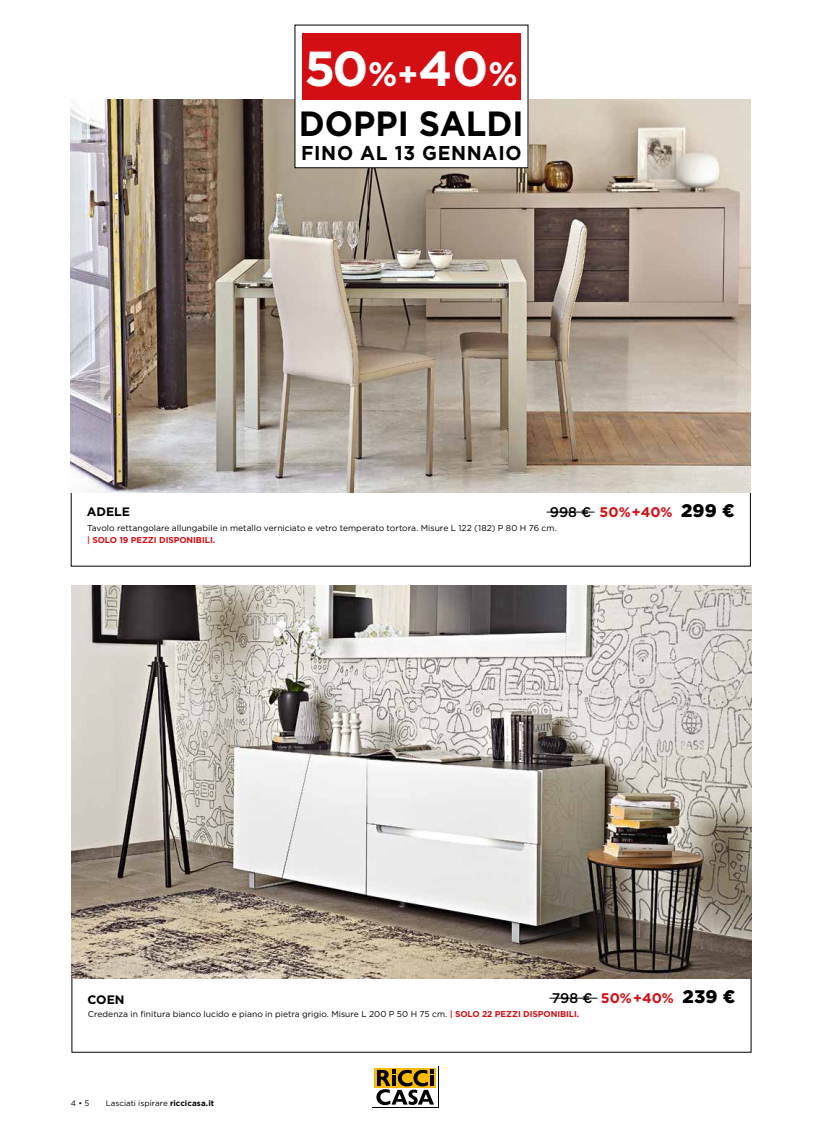
<style>
.page{position:relative;width:823px;height:1134px;background:#fff}
.page>*{position:absolute;margin:0;border:0;box-sizing:border-box;transform-origin:0 0}
.t1{font:700 49.1px "Gotham";color:#fff}
.t2{font:700 35px "Gotham";color:#000;scale:.95 1}
.t3{font:700 20px "Gotham";letter-spacing:.035em;color:#000;scale:.95 1}
.t4{font:700 14px "Gotham";color:#d40f14}
.t5{font:700 12.3px "Gotham";color:#000}
.t6{font:8.5px/12px "Gotham";color:#000}
.t7{font:8px "Gotham";color:#000}
.s1{font-size:34.1px}
.s2{font-size:32.7px}
.s3{font-weight:500;color:#000}
.s4{font-weight:900;font-size:18.2px;color:#000}
.s5{font-weight:700;color:#e72f3b}
.s6{font-weight:700;color:#d40f14}
.s7{font-weight:700}
</style>
<div class="page">
<hr style="left:546px;top:512px;width:48px;height:1px;background:#000">
<img style="left:71px;top:99px;width:679px;height:393px">
<hr style="left:549px;top:998px;width:48px;height:1px;background:#000">
<img style="left:72px;top:585px;width:678px;height:393px">
<div style="left:295px;top:25px;width:232px;height:143px;background:#fff"></div>
<div style="left:302px;top:33px;width:218px;height:66px;background:#d40f14"></div>
<div style="left:374px;top:1068px;width:62px;height:19px;background:#fbba00"></div>
<svg style="left:376px;top:1069px;width:58px;height:37px"></svg>
<h1 class="t1" style="left:304px;top:36px;width:215px">50<span class="s1">%</span><span class="s2">+</span>40<span class="s1">%</span></h1>
<h2 class="t2" style="left:299px;top:100px;width:238px">DOPPI SALDI</h2>
<h3 class="t3" style="left:301px;top:140px;width:233px">FINO AL 13 GENNAIO</h3>
<h3 class="t4" style="left:549px;top:502px;width:186px"><span class="s3">998 €</span> 50%+40% <span class="s4">299 €</span></h3>
<h3 class="t5" style="left:87px;top:504px;width:45px">ADELE</h3>
<p class="t6" style="left:87px;top:521px;width:471px">Tavolo rettangolare allungabile in metallo verniciato e vetro temperato tortora. Misure L 122 (182) P 80 H 76 cm. <span class="s5">|</span> <span class="s6">SOLO 19 PEZZI DISPONIBILI.</span></p>
<h3 class="t4" style="left:551px;top:988px;width:185px"><span class="s3">798 €</span> 50%+40% <span class="s4">239 €</span></h3>
<h3 class="t5" style="left:87px;top:991px;width:39px">COEN</h3>
<p class="t6" style="left:88px;top:1007px;width:493px">Credenza in finitura bianco lucido e piano in pietra grigio. Misure L 200 P 50 H 75 cm. <span class="s5">|</span> <span class="s6">SOLO 22 PEZZI DISPONIBILI.</span></p>
<p class="t7" style="left:71px;top:1098px;width:20px">4 • 5</p>
<p class="t7" style="left:106px;top:1098px;width:110px">Lasciati ispirare <span class="s7">riccicasa.it</span></p>
</div>
